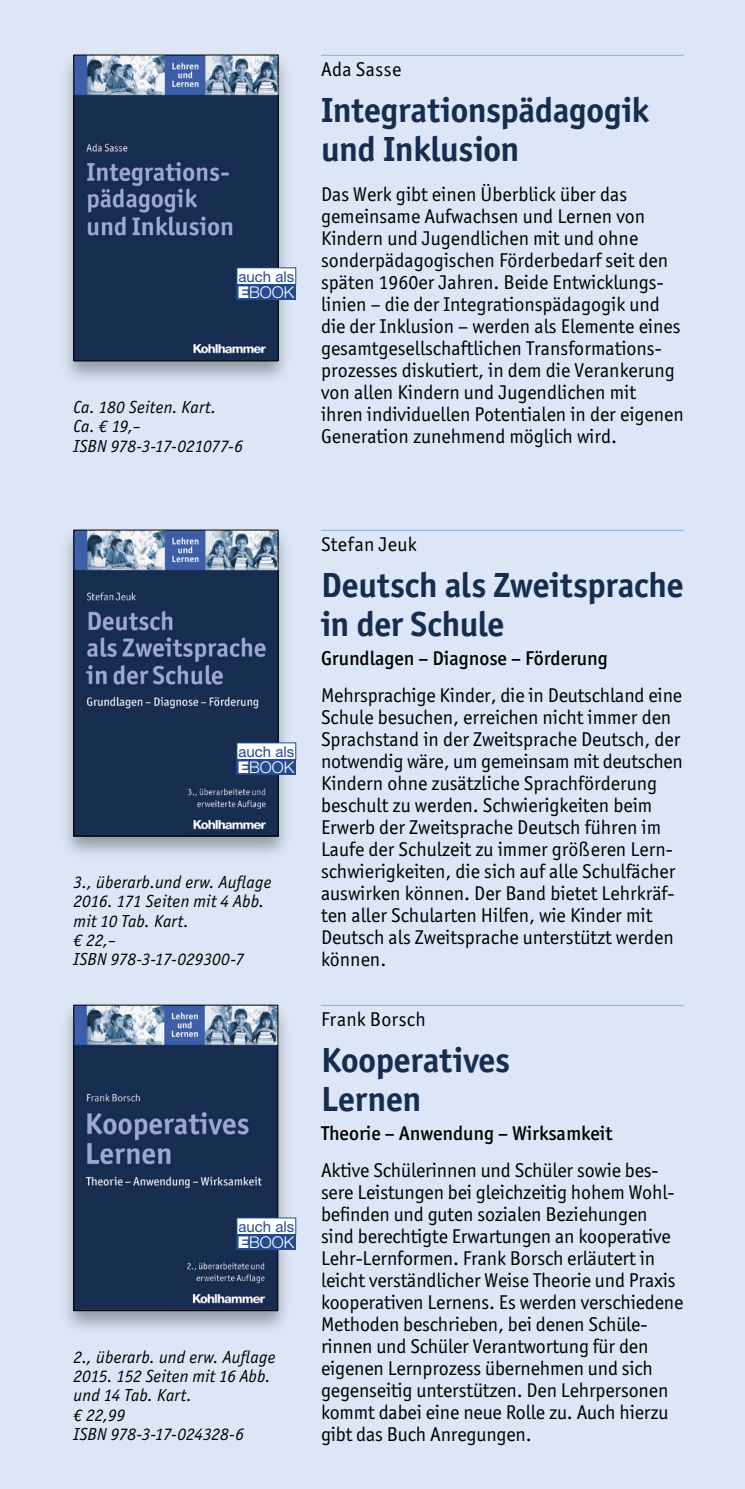
<style>
.page{position:relative;width:745px;height:1489px;background:#fff}
.page>*{position:absolute;margin:0;border:0;box-sizing:border-box;transform-origin:0 0}
._12pt_-_Buchtitel{font:700 35px/38.5px "ITC Officina Sans";letter-spacing:-.01em;color:#172d50}
._8pt___Fließtext{font:20px/22px "ITC Officina Sans";color:#000}
._8pt___Untertitel{font:500 20px "ITC Officina Sans";color:#000}
._8pt___Autor{font:20px "ITC Officina Sans";letter-spacing:.02em;color:#000}
._7pt___Bibliografie{font:italic 17.5px/19.2px "ITC Officina Sans";letter-spacing:.01em;color:#000}
.t1{font:300 16px "Helvetica Neue LT";color:#fff}
.t2{font:15px "Helvetica Neue LT";color:#244b90}
.s1{font-weight:900}
</style>
<div class="page">
<div style="left:0;top:0;width:744px;height:1488px;background:#dce6f6"></div>
<hr style="left:321px;top:55px;width:362px;height:1px;background:#96b8e2">
<hr style="left:321px;top:529px;width:362px;height:2px;background:#96b8e2">
<hr style="left:321px;top:1004px;width:362px;height:2px;background:#96b8e2">
<div style="left:59px;top:51px;width:233px;height:334px;background:#000;opacity:.33"></div>
<img style="left:75px;top:57px;width:201px;height:302px">
<div style="left:73px;top:55px;width:205px;height:306px;border:1px solid #000"></div>
<div style="left:59px;top:525px;width:233px;height:335px;background:#000;opacity:.33"></div>
<img style="left:75px;top:531px;width:201px;height:303px">
<div style="left:73px;top:529px;width:205px;height:307px;border:1px solid #000"></div>
<div style="left:59px;top:1000px;width:233px;height:334px;background:#000;opacity:.33"></div>
<img style="left:75px;top:1006px;width:201px;height:302px">
<div style="left:73px;top:1004px;width:205px;height:306px;border:1px solid #000"></div>
<div style="left:237px;top:268px;width:58px;height:16px;background:#fff"></div>
<div style="left:236px;top:267px;width:60px;height:18px;border:1px solid #244b90"></div>
<div style="left:236px;top:284px;width:60px;height:16px;background:#244b90"></div>
<div style="left:237px;top:742px;width:58px;height:17px;background:#fff"></div>
<div style="left:236px;top:742px;width:60px;height:18px;border:1px solid #244b90"></div>
<div style="left:236px;top:759px;width:60px;height:16px;background:#244b90"></div>
<div style="left:237px;top:1217px;width:58px;height:17px;background:#fff"></div>
<div style="left:236px;top:1217px;width:60px;height:17px;border:1px solid #244b90"></div>
<div style="left:236px;top:1234px;width:60px;height:15px;background:#244b90"></div>
<hr style="left:744px;top:0;width:1px;height:1488px;background:#dce6f6">
<hr style="left:744px;top:1185px;width:1px;height:303px;background:#172d50">
<p class="t2" style="left:238px;top:268px;width:57px">auch als</p>
<p class="t1" style="left:237px;top:282px;width:58px"><span class="s1">E</span>BOOK</p>
<p class="_7pt___Bibliografie" style="left:73px;top:397px;width:171px">Ca. 180 Seiten. Kart.<br>Ca. € 19,–<br>ISBN 978-3-17-021077-6</p>
<p class="_8pt___Autor" style="left:321px;top:58px;width:82px">Ada Sasse</p>
<p class="_12pt_-_Buchtitel" style="left:321px;top:90px;width:329px">Integrationspädagogik und Inklusion</p>
<p class="_8pt___Fließtext" style="left:321px;top:183px;width:364px">Das Werk gibt einen Überblick über das gemeinsame Aufwachsen und Lernen von Kindern und Jugendlichen mit und ohne sonderpädagogischen Förderbedarf seit den späten 1960er Jahren. Beide Entwicklungs&shy;linien – die der Integrationspädagogik und die der Inklusion – werden als Elemente eines gesamtgesellschaftlichen Transformations&shy;prozesses diskutiert, in dem die Verankerung von allen Kindern und Jugendlichen mit<br>ihren individuellen Potentialen in der eigenen Generation zunehmend möglich wird.</p>
<p class="t2" style="left:238px;top:743px;width:57px">auch als</p>
<p class="t1" style="left:237px;top:757px;width:58px"><span class="s1">E</span>BOOK</p>
<p class="_7pt___Bibliografie" style="left:73px;top:872px;width:199px">3., überarb.und erw. Auflage<br>2016. 171 Seiten mit 4 Abb. mit 10 Tab. Kart.<br>€ 22,–<br>ISBN 978-3-17-029300-7</p>
<p class="t2" style="left:238px;top:1217px;width:57px">auch als</p>
<p class="t1" style="left:237px;top:1232px;width:58px"><span class="s1">E</span>BOOK</p>
<p class="_7pt___Bibliografie" style="left:73px;top:1347px;width:203px">2., überarb. und erw. Auflage<br>2015. 152 Seiten mit 16 Abb. und 14 Tab. Kart.<br>€ 22,99<br>ISBN 978-3-17-024328-6</p>
<p class="_8pt___Autor" style="left:321px;top:532px;width:97px">Stefan Jeuk</p>
<p class="_12pt_-_Buchtitel" style="left:321px;top:565px;width:364px">Deutsch als Zweitsprache in der Schule</p>
<p class="_8pt___Untertitel" style="left:321px;top:646px;width:288px">Grundlagen – Diagnose – Förderung</p>
<p class="_8pt___Fließtext" style="left:321px;top:684px;width:363px">Mehrsprachige Kinder, die in Deutschland eine Schule besuchen, erreichen nicht immer den Sprachstand in der Zweitsprache Deutsch, der notwendig wäre, um gemeinsam mit deutschen Kindern ohne zusätzliche Sprachförderung beschult zu werden. Schwierigkeiten beim Erwerb der Zweitsprache Deutsch führen im Laufe der Schulzeit zu immer größeren Lern&shy;schwierigkeiten, die sich auf alle Schulfächer auswirken können. Der Band bietet Lehrkräf&shy;ten aller Schularten Hilfen, wie Kinder mit Deutsch als Zweitsprache unterstützt werden können.</p>
<p class="_8pt___Autor" style="left:321px;top:1007px;width:106px">Frank Borsch</p>
<p class="_12pt_-_Buchtitel" style="left:321px;top:1040px;width:190px">Kooperatives<br>Lernen</p>
<p class="_8pt___Untertitel" style="left:321px;top:1121px;width:293px">Theorie – Anwendung – Wirksamkeit</p>
<p class="_8pt___Fließtext" style="left:321px;top:1159px;width:363px">Aktive Schülerinnen und Schüler sowie bes&shy;sere Leistungen bei gleichzeitig hohem Wohl&shy;befinden und guten sozialen Beziehungen sind berechtigte Erwartungen an kooperative Lehr-Lernformen. Frank Borsch erläutert in leicht verständlicher Weise Theorie und Praxis kooperativen Lernens. Es werden verschiedene Methoden beschrieben, bei denen Schüle&shy;rinnen und Schüler Verantwortung für den eigenen Lernprozess übernehmen und sich gegenseitig unterstützen. Den Lehrpersonen kommt dabei eine neue Rolle zu. Auch hierzu gibt das Buch Anregungen.</p>
</div>
